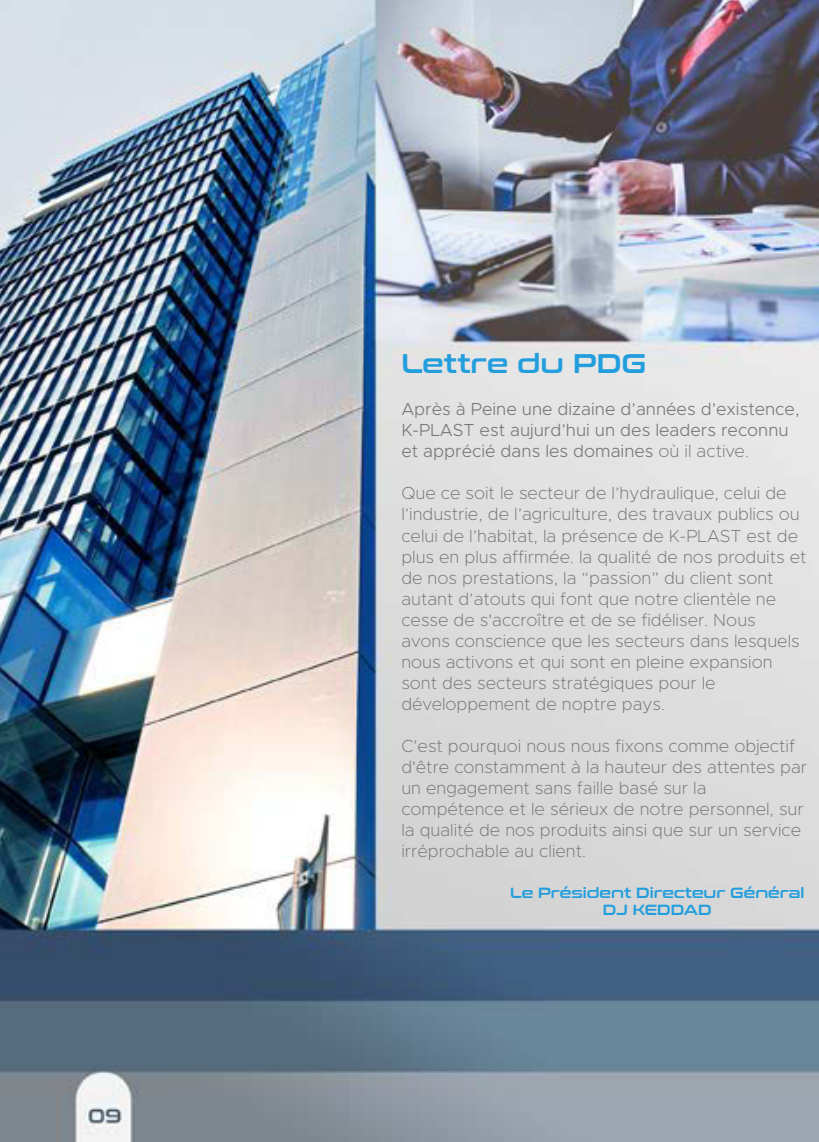
<style>
.page{position:relative;width:819px;height:1142px;background:#fff}
.page>*{position:absolute;margin:0;border:0;box-sizing:border-box;transform-origin:0 0}
.t1{font:26.78px "Conthrax Sb";color:#239edd}
.t2{font:200 17.5px/21px "Metropolis";color:#787777}
.t3{font:300 17.5px/21px "Metropolis";color:#787777}
.t4{font:14.7px/17.5px "Conthrax Sb";color:#239edd;text-align:center}
.s1{font-weight:200}
</style>
<div class="page">
<img style="left:0;top:0;width:819px;height:1141px">
<h1 class="t1" style="left:401px;top:348px;width:247px">Lettre du PDG</h1>
<p class="t3" style="left:401px;top:399px;width:400px">Après à Peine une dizaine d’années d’existence,<br>K-PLAST est aujurd’hui un des leaders reconnu et apprécié dans les domaines <span class="s1">où il active.</span></p>
<p class="t2" style="left:401px;top:483px;width:407px">Que ce soit le secteur de l’hydraulique, celui de l’industrie, de l’agriculture, des travaux publics ou celui de l’habitat, la présence de K-PLAST est de plus en plus affirmée. la qualité de nos produits et de nos prestations, la “passion” du client sont autant d’atouts qui font que notre clientèle ne cesse de s'accroître et de se fidéliser. Nous avons conscience que les secteurs dans lesquels nous activons et qui sont en pleine expansion sont des secteurs stratégiques pour le développement de noptre pays.</p>
<p class="t2" style="left:401px;top:735px;width:407px">C’est pourquoi nous nous fixons comme objectif d'être constamment à la hauteur des attentes par un engagement sans faille basé sur la compétence et le sérieux de notre personnel, sur la qualité de nos produits ainsi que sur un service irréprochable au client.</p>
<p class="t4" style="left:510px;top:883px;width:296px">Le Président Directeur Général<br>DJ KEDDAD</p>
</div>
